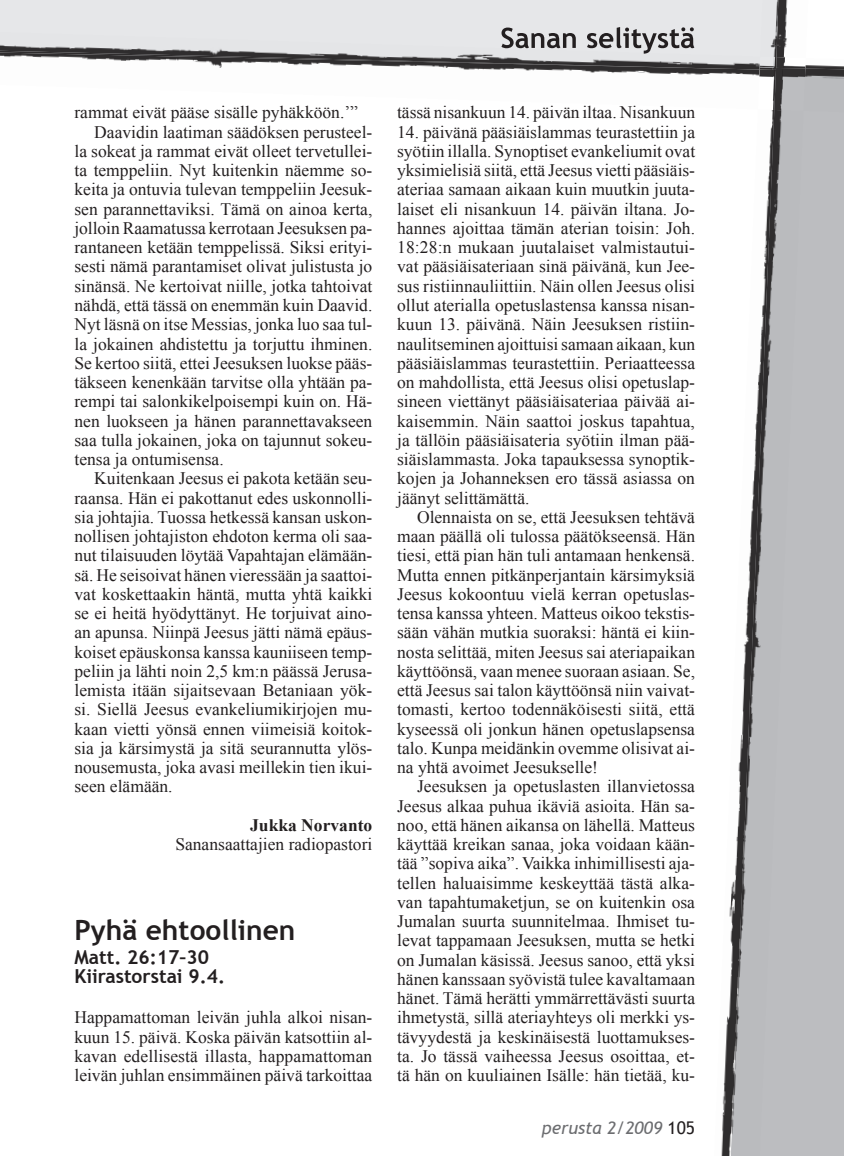
<style>
.page{position:relative;width:844px;height:1156px;background:#fff}
.page>*{position:absolute;margin:0;border:0;box-sizing:border-box;transform-origin:0 0}
.t1{font:700 28px "Trebuchet MS";color:#231f20}
.t2{font:700 19.25px/19.2px "Trebuchet MS";color:#231f20}
.t3{font:17.5px/19.2px "Times New Roman";color:#231f20;text-align:justify}
.t4{font:italic 17.5px "Trebuchet MS";color:#6c6d70}
.t5{font:700 17.5px "Times New Roman";color:#231f20}
.s1{font-style:normal;color:#231f20}
</style>
<div class="page">
<div style="left:809px;top:113px;width:34px;height:1043px;background:#bcbdc0"></div>
<div style="left:0;top:0;width:712px;height:32px;background:#e6e7e9"></div>
<img style="left:525px;top:65px;width:318px;height:10px">
<img style="left:809px;top:69px;width:34px;height:44px">
<img style="left:0;top:32px;width:712px;height:38px">
<img style="left:712px;top:0;width:97px;height:1156px">
<img style="left:730px;top:110px;width:73px;height:1046px">
<img style="left:759px;top:0;width:19px;height:57px">
<img style="left:757px;top:57px;width:48px;height:53px">
<svg style="left:773px;top:57px;width:3px;height:13px"></svg>
<img style="left:774px;top:68px;width:31px;height:43px">
<img style="left:759px;top:57px;width:14px;height:13px">
<svg style="left:501px;top:27px;width:193px;height:27px;background:#aeaeaf"></svg>
<p class="t3" style="left:74px;top:103px;width:285px">rammat eivät pääse sisälle pyhäkköön.’”</p>
<p class="t3" style="left:94px;top:122px;width:279px">Daavidin laatiman säädöksen perusteel-</p>
<p class="t3" style="left:74px;top:141px;width:299px">la sokeat ja rammat eivät olleet tervetullei-</p>
<p class="t3" style="left:74px;top:161px;width:299px">ta temppeliin. Nyt kuitenkin näemme so-</p>
<p class="t3" style="left:74px;top:180px;width:299px">keita ja ontuvia tulevan temppeliin Jeesuk-</p>
<p class="t3" style="left:74px;top:199px;width:299px">sen parannettaviksi. Tämä on ainoa kerta,</p>
<p class="t3" style="left:74px;top:218px;width:299px">jolloin Raamatussa kerrotaan Jeesuksen pa-</p>
<p class="t3" style="left:74px;top:238px;width:299px">rantaneen ketään temppelissä. Siksi erityi-</p>
<p class="t3" style="left:74px;top:257px;width:299px">sesti nämä parantamiset olivat julistusta jo</p>
<p class="t3" style="left:74px;top:276px;width:299px">sinänsä. Ne kertoivat niille, jotka tahtoivat</p>
<p class="t3" style="left:74px;top:295px;width:299px">nähdä, että tässä on enemmän kuin Daavid.</p>
<p class="t3" style="left:74px;top:315px;width:299px">Nyt läsnä on itse Messias, jonka luo saa tul-</p>
<p class="t3" style="left:74px;top:334px;width:299px">la jokainen ahdistettu ja torjuttu ihminen.</p>
<p class="t3" style="left:74px;top:353px;width:299px">Se kertoo siitä, ettei Jeesuksen luokse pääs-</p>
<p class="t3" style="left:74px;top:372px;width:299px">täkseen kenenkään tarvitse olla yhtään pa-</p>
<p class="t3" style="left:74px;top:392px;width:299px">rempi tai salonkikelpoisempi kuin on. Hä-</p>
<p class="t3" style="left:74px;top:411px;width:299px">nen luokseen ja hänen parannettavakseen</p>
<p class="t3" style="left:74px;top:430px;width:299px">saa tulla jokainen, joka on tajunnut sokeu-</p>
<p class="t3" style="left:74px;top:449px;width:151px">tensa ja ontumisensa.</p>
<p class="t3" style="left:94px;top:469px;width:279px">Kuitenkaan Jeesus ei pakota ketään seu-</p>
<p class="t3" style="left:74px;top:488px;width:299px">raansa. Hän ei pakottanut edes uskonnolli-</p>
<p class="t3" style="left:74px;top:507px;width:299px">sia johtajia. Tuossa hetkessä kansan uskon-</p>
<p class="t3" style="left:74px;top:526px;width:299px">nollisen johtajiston ehdoton kerma oli saa-</p>
<p class="t3" style="left:74px;top:546px;width:299px">nut tilaisuuden löytää Vapahtajan elämään-</p>
<p class="t3" style="left:74px;top:565px;width:299px">sä. He seisoivat hänen vieressään ja saattoi-</p>
<p class="t3" style="left:74px;top:584px;width:299px">vat koskettaakin häntä, mutta yhtä kaikki</p>
<p class="t3" style="left:74px;top:603px;width:299px">se ei heitä hyödyttänyt. He torjuivat aino-</p>
<p class="t3" style="left:74px;top:623px;width:299px">an apunsa. Niinpä Jeesus jätti nämä epäus-</p>
<p class="t3" style="left:74px;top:642px;width:299px">koiset epäuskonsa kanssa kauniiseen temp-</p>
<p class="t3" style="left:74px;top:661px;width:299px">peliin ja lähti noin 2,5 km:n päässä Jerusa-</p>
<p class="t3" style="left:74px;top:680px;width:299px">lemista itään sijaitsevaan Betaniaan yök-</p>
<p class="t3" style="left:74px;top:700px;width:299px">si. Siellä Jeesus evankeliumikirjojen mu-</p>
<p class="t3" style="left:74px;top:719px;width:299px">kaan vietti yönsä ennen viimeisiä koitok-</p>
<p class="t3" style="left:74px;top:738px;width:299px">sia ja kärsimystä ja sitä seurannutta ylös-</p>
<p class="t3" style="left:74px;top:757px;width:299px">nousemusta, joka avasi meillekin tien ikui-</p>
<p class="t3" style="left:74px;top:777px;width:100px">seen elämään.</p>
<p class="t5" style="left:250px;top:815px;width:124px">Jukka Norvanto</p>
<p class="t3" style="left:175px;top:834px;width:198px">Sanansaattajien radiopastori</p>
<h1 class="t1" style="left:74px;top:914px;width:222px">Pyhä ehtoollinen</h1>
<p class="t2" style="left:74px;top:947px;width:152px">Matt. 26:17–30<br>Kiirastorstai 9.4.</p>
<p class="t3" style="left:74px;top:1008px;width:299px">Happamattoman leivän juhla alkoi nisan&shy;kuun 15. päivä. Koska päivän katsottiin al&shy;kavan edellisestä illasta, happamattoman leivän juhlan ensimmäinen päivä tarkoittaa</p>
<p class="t3" style="left:397px;top:103px;width:299px">tässä nisankuun 14. päivän iltaa. Nisankuun</p>
<p class="t3" style="left:397px;top:122px;width:299px">14. päivänä pääsiäislammas teurastettiin ja syötiin illalla. Synoptiset evankeliumit ovat yksimielisiä siitä, että Jeesus vietti pääsiäis&shy;ateriaa samaan aikaan kuin muutkin juuta&shy;laiset eli nisankuun 14. päivän iltana. Jo&shy;hannes ajoittaa tämän aterian toisin: Joh.<br>18:28:n mukaan juutalaiset valmistautui&shy;vat pääsiäisateriaan sinä päivänä, kun Jee&shy;sus ristiinnauliittiin. Näin ollen Jeesus olisi ollut aterialla opetuslastensa kanssa nisan&shy;kuun 13. päivänä. Näin Jeesuksen ristiin&shy;naulitseminen ajoittuisi samaan aikaan, kun pääsiäislammas teurastettiin. Periaatteessa on mahdollista, että Jeesus olisi opetuslap&shy;sineen viettänyt pääsiäisateriaa päivää ai&shy;kaisemmin. Näin saattoi joskus tapahtua, ja tällöin pääsiäisateria syötiin ilman pää&shy;siäislammasta. Joka tapauksessa synoptik&shy;kojen ja Johanneksen ero tässä asiassa on jäänyt selittämättä.</p>
<p class="t3" style="left:397px;top:507px;width:299px;text-indent:20px">Olennaista on se, että Jeesuksen tehtävä maan päällä oli tulossa päätökseensä. Hän tiesi, että pian hän tuli antamaan henkensä.<br>Mutta ennen pitkänperjantain kärsimyksiä Jeesus kokoontuu vielä kerran opetuslas&shy;tensa kanssa yhteen. Matteus oikoo tekstis&shy;sään vähän mutkia suoraksi: häntä ei kiin&shy;nosta selittää, miten Jeesus sai ateriapaikan käyttöönsä, vaan menee suoraan asiaan. Se, että Jeesus sai talon käyttöönsä niin vaivat&shy;tomasti, kertoo todennäköisesti siitä, että kyseessä oli jonkun hänen opetuslapsensa talo. Kunpa meidänkin ovemme olisivat ai&shy;na yhtä avoimet Jeesukselle!</p>
<p class="t3" style="left:397px;top:777px;width:299px;text-indent:20px">Jeesuksen ja opetuslasten illanvietossa Jeesus alkaa puhua ikäviä asioita. Hän sa&shy;noo, että hänen aikansa on lähellä. Matteus käyttää kreikan sanaa, joka voidaan kään&shy;tää ”sopiva aika”. Vaikka inhimillisesti aja&shy;tellen haluaisimme keskeyttää tästä alka&shy;van tapahtumaketjun, se on kuitenkin osa Jumalan suurta suunnitelmaa. Ihmiset tu&shy;levat tappamaan Jeesuksen, mutta se hetki on Jumalan käsissä. Jeesus sanoo, että yksi hänen kanssaan syövistä tulee kavaltamaan hänet. Tämä herätti ymmärrettävästi suurta ihmetystä, sillä ateriayhteys oli merkki ys&shy;tävyydestä ja keskinäisestä luottamukses&shy;ta. Jo tässä vaiheessa Jeesus osoittaa, et&shy;tä hän on kuuliainen Isälle: hän tietää, ku-</p>
<p class="t4" style="left:542px;top:1117px;width:154px">perusta 2/2009 <span class="s1">105</span></p>
</div>
